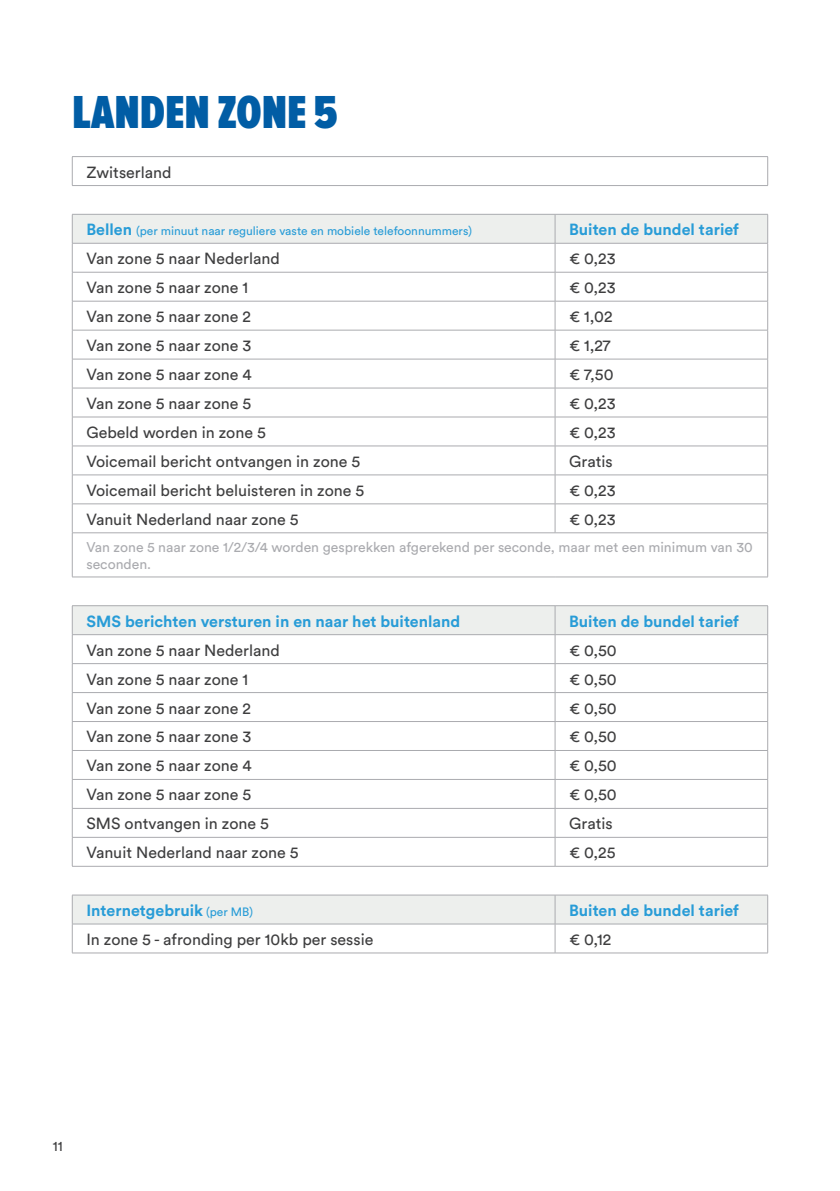
<style>
.page{position:relative;width:840px;height:1191px;background:#fff}
.page>*{position:absolute;margin:0;border:0;box-sizing:border-box;transform-origin:0 0}
.t1{font:900 48px "Proxima Nova A Ex Cn";color:#015da5}
.t2{font:16px "Circular Pro";color:#3e3e3f}
.t3{font:700 16px "Circular Pro";color:#289cd7}
.t4{font:14px/16.8px "Circular Pro";color:#aaabaf}
.t5{font:14px "Circular Pro";color:#3e3e3f}
.t6{font:12px "Circular Pro";color:#289cd7}
.s1{font-weight:700;font-size:16px}
.s2{font-weight:400;font-size:12px}
</style>
<div class="page">
<svg style="left:767px;top:157px;width:1px;height:28px"></svg>
<hr style="left:72px;top:156px;width:695px;height:1px;background:#aaabaf">
<svg style="left:72px;top:157px;width:1px;height:28px"></svg>
<hr style="left:72px;top:185px;width:695px;height:1px;background:#aaabaf">
<hr style="left:767px;top:533px;width:1px;height:44px;background:#aaabaf">
<svg style="left:72px;top:214px;width:696px;height:318px"></svg>
<hr style="left:72px;top:533px;width:1px;height:44px;background:#aaabaf">
<hr style="left:72px;top:272px;width:482px;height:1px;background:#aaabaf">
<hr style="left:554px;top:272px;width:213px;height:1px;background:#aaabaf">
<hr style="left:72px;top:301px;width:482px;height:1px;background:#aaabaf">
<hr style="left:554px;top:301px;width:213px;height:1px;background:#aaabaf">
<hr style="left:72px;top:330px;width:482px;height:1px;background:#aaabaf">
<hr style="left:554px;top:330px;width:213px;height:1px;background:#aaabaf">
<hr style="left:72px;top:359px;width:482px;height:1px;background:#aaabaf">
<hr style="left:554px;top:359px;width:213px;height:1px;background:#aaabaf">
<hr style="left:72px;top:388px;width:482px;height:1px;background:#aaabaf">
<hr style="left:554px;top:388px;width:213px;height:1px;background:#aaabaf">
<hr style="left:72px;top:417px;width:482px;height:1px;background:#aaabaf">
<hr style="left:554px;top:417px;width:213px;height:1px;background:#aaabaf">
<hr style="left:72px;top:445px;width:482px;height:1px;background:#aaabaf">
<hr style="left:554px;top:445px;width:213px;height:1px;background:#aaabaf">
<hr style="left:72px;top:474px;width:482px;height:1px;background:#aaabaf">
<hr style="left:554px;top:474px;width:213px;height:1px;background:#aaabaf">
<hr style="left:72px;top:503px;width:482px;height:1px;background:#aaabaf">
<hr style="left:554px;top:503px;width:213px;height:1px;background:#aaabaf">
<hr style="left:72px;top:532px;width:482px;height:1px;background:#aaabaf">
<hr style="left:554px;top:532px;width:213px;height:1px;background:#aaabaf">
<hr style="left:72px;top:576px;width:482px;height:1px;background:#aaabaf">
<hr style="left:554px;top:576px;width:213px;height:1px;background:#aaabaf">
<svg style="left:72px;top:605px;width:696px;height:261px"></svg>
<hr style="left:72px;top:663px;width:482px;height:1px;background:#aaabaf">
<hr style="left:554px;top:663px;width:213px;height:1px;background:#aaabaf">
<hr style="left:72px;top:692px;width:482px;height:1px;background:#aaabaf">
<hr style="left:554px;top:692px;width:213px;height:1px;background:#aaabaf">
<hr style="left:72px;top:721px;width:482px;height:1px;background:#aaabaf">
<hr style="left:554px;top:721px;width:213px;height:1px;background:#aaabaf">
<hr style="left:72px;top:750px;width:482px;height:1px;background:#aaabaf">
<hr style="left:554px;top:750px;width:213px;height:1px;background:#aaabaf">
<hr style="left:72px;top:779px;width:482px;height:1px;background:#aaabaf">
<hr style="left:554px;top:779px;width:213px;height:1px;background:#aaabaf">
<hr style="left:72px;top:808px;width:482px;height:1px;background:#aaabaf">
<hr style="left:554px;top:808px;width:213px;height:1px;background:#aaabaf">
<hr style="left:72px;top:837px;width:482px;height:1px;background:#aaabaf">
<hr style="left:554px;top:837px;width:213px;height:1px;background:#aaabaf">
<hr style="left:72px;top:866px;width:482px;height:1px;background:#aaabaf">
<hr style="left:554px;top:866px;width:213px;height:1px;background:#aaabaf">
<hr style="left:72px;top:894px;width:482px;height:1px;background:#aaabaf">
<hr style="left:554px;top:894px;width:213px;height:1px;background:#aaabaf">
<svg style="left:72px;top:895px;width:696px;height:57px"></svg>
<hr style="left:72px;top:952px;width:482px;height:1px;background:#aaabaf">
<hr style="left:554px;top:952px;width:213px;height:1px;background:#aaabaf">
<h1 class="t1" style="left:72px;top:86px;width:267px">LANDEN ZONE 5</h1>
<p class="t2" style="left:86px;top:161px;width:87px">Zwitserland</p>
<p class="t6" style="left:86px;top:223px;width:387px"><span class="s1">Bellen</span> (per minuut naar reguliere vaste en mobiele telefoonnummers)</p>
<p class="t3" style="left:569px;top:219px;width:171px">Buiten de bundel tarief</p>
<p class="t2" style="left:86px;top:248px;width:195px">Van zone 5 naar Nederland</p>
<p class="t2" style="left:569px;top:248px;width:48px">€ 0,23</p>
<p class="t2" style="left:86px;top:277px;width:163px">Van zone 5 naar zone 1</p>
<p class="t2" style="left:569px;top:277px;width:48px">€ 0,23</p>
<p class="t2" style="left:86px;top:306px;width:166px">Van zone 5 naar zone 2</p>
<p class="t2" style="left:569px;top:306px;width:45px">€ 1,02</p>
<p class="t2" style="left:86px;top:335px;width:166px">Van zone 5 naar zone 3</p>
<p class="t2" style="left:569px;top:335px;width:43px">€ 1,27</p>
<p class="t2" style="left:86px;top:364px;width:167px">Van zone 5 naar zone 4</p>
<p class="t2" style="left:569px;top:364px;width:46px">€ 7,50</p>
<p class="t2" style="left:86px;top:393px;width:166px">Van zone 5 naar zone 5</p>
<p class="t2" style="left:569px;top:393px;width:48px">€ 0,23</p>
<p class="t2" style="left:86px;top:421px;width:181px">Gebeld worden in zone 5</p>
<p class="t2" style="left:569px;top:421px;width:48px">€ 0,23</p>
<p class="t2" style="left:86px;top:450px;width:275px">Voicemail bericht ontvangen in zone 5</p>
<p class="t2" style="left:569px;top:450px;width:45px">Gratis</p>
<p class="t2" style="left:86px;top:479px;width:279px">Voicemail bericht beluisteren in zone 5</p>
<p class="t2" style="left:569px;top:479px;width:48px">€ 0,23</p>
<p class="t2" style="left:86px;top:508px;width:213px">Vanuit Nederland naar zone 5</p>
<p class="t2" style="left:569px;top:508px;width:48px">€ 0,23</p>
<p class="t4" style="left:86px;top:538px;width:667px">Van zone 5 naar zone 1/2/3/4 worden gesprekken afgerekend per seconde, maar met een minimum van 30 seconden.</p>
<p class="t3" style="left:86px;top:610px;width:375px">SMS berichten versturen in en naar het buitenland</p>
<p class="t3" style="left:569px;top:610px;width:171px">Buiten de bundel tarief</p>
<p class="t2" style="left:86px;top:639px;width:195px">Van zone 5 naar Nederland</p>
<p class="t2" style="left:569px;top:639px;width:49px">€ 0,50</p>
<p class="t2" style="left:86px;top:668px;width:163px">Van zone 5 naar zone 1</p>
<p class="t2" style="left:569px;top:668px;width:49px">€ 0,50</p>
<p class="t2" style="left:86px;top:697px;width:166px">Van zone 5 naar zone 2</p>
<p class="t2" style="left:569px;top:697px;width:49px">€ 0,50</p>
<p class="t2" style="left:86px;top:726px;width:166px">Van zone 5 naar zone 3</p>
<p class="t2" style="left:569px;top:726px;width:49px">€ 0,50</p>
<p class="t2" style="left:86px;top:755px;width:167px">Van zone 5 naar zone 4</p>
<p class="t2" style="left:569px;top:755px;width:49px">€ 0,50</p>
<p class="t2" style="left:86px;top:784px;width:166px">Van zone 5 naar zone 5</p>
<p class="t2" style="left:569px;top:784px;width:49px">€ 0,50</p>
<p class="t2" style="left:86px;top:813px;width:184px">SMS ontvangen in zone 5</p>
<p class="t2" style="left:569px;top:813px;width:45px">Gratis</p>
<p class="t2" style="left:86px;top:842px;width:213px">Vanuit Nederland naar zone 5</p>
<p class="t2" style="left:569px;top:842px;width:48px">€ 0,25</p>
<p class="t3" style="left:86px;top:899px;width:168px">Internetgebruik <span class="s2">(per MB)</span></p>
<p class="t3" style="left:569px;top:899px;width:171px">Buiten de bundel tarief</p>
<p class="t2" style="left:86px;top:928px;width:288px">In zone 5 - afronding per 10kb per sessie</p>
<p class="t2" style="left:569px;top:928px;width:43px">€ 0,12</p>
<p class="t5" style="left:53px;top:1136px;width:11px">11</p>
</div>
